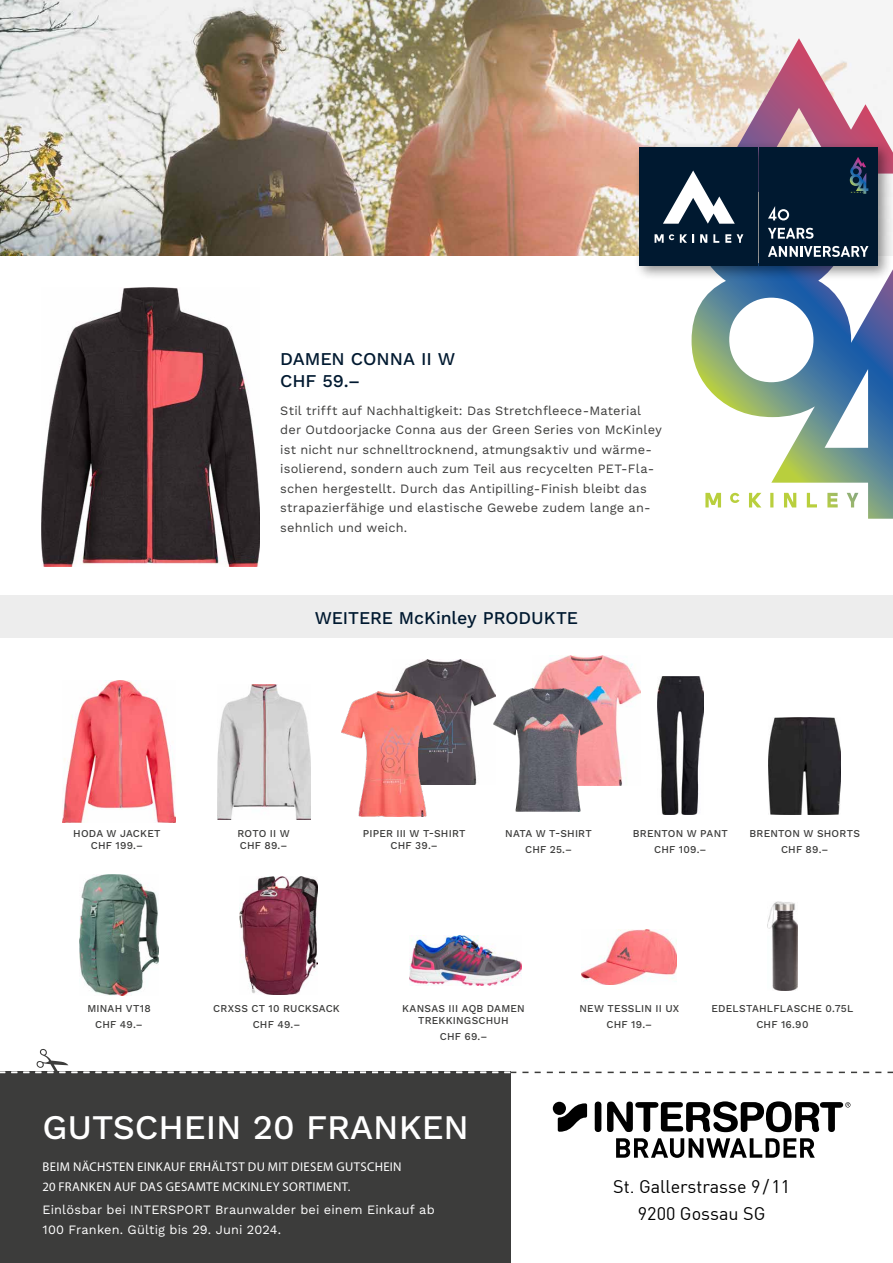
<style>
.page{position:relative;width:893px;height:1263px;background:#fff}
.page>*{position:absolute;margin:0;border:0;box-sizing:border-box;transform-origin:0 0}
.t1{font:500 34.5px "Work Sans";color:#fff}
.t2{font:500 18px/22px "Work Sans";letter-spacing:-.005em;color:#001930}
.t3{font:18px/27px "FFDIN Profor IIC";color:#000;text-align:center}
.t4{font:12.75px/19.5px "Work Sans";letter-spacing:.015em;color:#3c3c3b}
.t5{font:12.75px/19.5px "Myriad Pro";letter-spacing:.025em;color:#fff}
.t6{font:12.75px/19.5px "Work Sans";letter-spacing:.015em;color:#fff}
.t7{font:500 10.5px/16.2px "Work Sans";letter-spacing:.02em;color:#3c3c3b;text-align:center}
</style>
<div class="page">
<div style="left:0;top:1071px;width:510px;height:192px;background:#3c3c3b"></div>
<div style="left:595px;top:1101px;width:6px;height:31px;background:#000;border-radius:3px"></div>
<svg style="left:607px;top:1101px;width:243px;height:31px"></svg>
<div style="left:553px;top:1102px;width:13px;height:13px;background:#000;border-radius:50%"></div>
<svg style="left:558px;top:1103px;width:29px;height:29px"></svg>
<svg style="left:616px;top:1138px;width:199px;height:20px"></svg>
<svg style="left:0;top:1049px;width:893px;height:24px"></svg>
<img style="left:0;top:0;width:783px;height:255px">
<img style="left:42px;top:287px;width:217px;height:279px">
<div style="left:0;top:595px;width:893px;height:43px;background:#ededed"></div>
<img style="left:409px;top:935px;width:112px;height:50px">
<img style="left:63px;top:680px;width:113px;height:143px">
<img style="left:582px;top:930px;width:94px;height:54px">
<img style="left:217px;top:685px;width:93px;height:135px">
<img style="left:657px;top:676px;width:46px;height:138px">
<img style="left:769px;top:717px;width:72px;height:97px">
<img style="left:239px;top:876px;width:78px;height:118px">
<img style="left:80px;top:875px;width:78px;height:120px">
<img style="left:767px;top:902px;width:30px;height:88px">
<img style="left:394px;top:659px;width:100px;height:125px">
<svg style="left:692px;top:38px;width:201px;height:481px"></svg>
<div style="left:633px;top:141px;width:260px;height:141px;background:#000;opacity:.43"></div>
<div style="left:639px;top:147px;width:119px;height:119px;background:#001930"></div>
<svg style="left:655px;top:170px;width:88px;height:73px"></svg>
<div style="left:759px;top:147px;width:119px;height:119px;background:#001930"></div>
<svg style="left:850px;top:157px;width:18px;height:37px"></svg>
<svg style="left:768px;top:228px;width:45px;height:11px"></svg>
<svg style="left:768px;top:246px;width:100px;height:11px"></svg>
<svg style="left:768px;top:206px;width:21px;height:14px"></svg>
<img style="left:341px;top:691px;width:103px;height:125px">
<img style="left:532px;top:656px;width:109px;height:130px">
<img style="left:494px;top:688px;width:108px;height:123px">
<h2 class="t2" style="left:280px;top:348px;width:177px">DAMEN CONNA II W<br>CHF 59.–</h2>
<p class="t4" style="left:280px;top:401px;width:383px">Stil trifft auf Nachhaltigkeit: Das Stretchfleece-Material der Outdoorjacke Conna aus der Green Series von McKinley ist nicht nur schnelltrocknend, atmungsaktiv und wärme&shy;isolierend, sondern auch zum Teil aus recycelten PET-Fla&shy;schen hergestellt. Durch das Antipilling-Finish bleibt das strapazierfähige und elastische Gewebe zudem lange an&shy;sehnlich und weich.</p>
<h2 class="t2" style="left:315px;top:608px;width:265px">WEITERE McKinley PRODUKTE</h2>
<p class="t7" style="left:73px;top:828px;width:89px;line-height:12px">HODA W JACKET<br>CHF 199.–</p>
<p class="t7" style="left:238px;top:828px;width:54px;line-height:12px;text-align:left">ROTO II W<br>CHF 89.–</p>
<p class="t7" style="left:363px;top:828px;width:104px;line-height:12px">PIPER III W T-SHIRT<br>CHF 39.–</p>
<p class="t7" style="left:505px;top:826px;width:88px">NATA W T-SHIRT<br>CHF 25.–</p>
<p class="t7" style="left:633px;top:826px;width:97px">BRENTON W PANT<br>CHF 109.–</p>
<p class="t7" style="left:749px;top:826px;width:112px">BRENTON W SHORTS<br>CHF 89.–</p>
<p class="t7" style="left:87px;top:1000px;width:65px">MINAH VT18<br>CHF 49.–</p>
<p class="t7" style="left:213px;top:1000px;width:128px">CRXSS CT 10 RUCKSACK<br>CHF 49.–</p>
<p class="t7" style="left:712px;top:1000px;width:143px">EDELSTAHLFLASCHE 0.75L<br>CHF 16.90</p>
<p class="t7" style="left:402px;top:1002px;width:124px;line-height:12px">KANSAS III AQB DAMEN<br>TREKKINGSCHUH</p>
<p class="t7" style="left:440px;top:1029px;width:49px">CHF 69.–</p>
<p class="t7" style="left:579px;top:1000px;width:101px">NEW TESSLIN II UX<br>CHF 19.–</p>
<h1 class="t1" style="left:43px;top:1107px;width:428px">GUTSCHEIN 20 FRANKEN</h1>
<p class="t5" style="left:43px;top:1157px;width:361px">BEIM NÄCHSTEN EINKAUF ERHÄLTST DU MIT DIESEM GUTSCHEIN<br>20 FRANKEN AUF DAS GESAMTE MCKINLEY SORTIMENT.</p>
<p class="t6" style="left:43px;top:1201px;width:394px">Einlösbar bei INTERSPORT Braunwalder bei einem Einkauf ab<br>100 Franken. Gültig bis 29. Juni 2024.</p>
<h2 class="t3" style="left:613px;top:1172px;width:179px">St. Gallerstrasse 9 / 11<br>9200 Gossau SG</h2>
</div>
